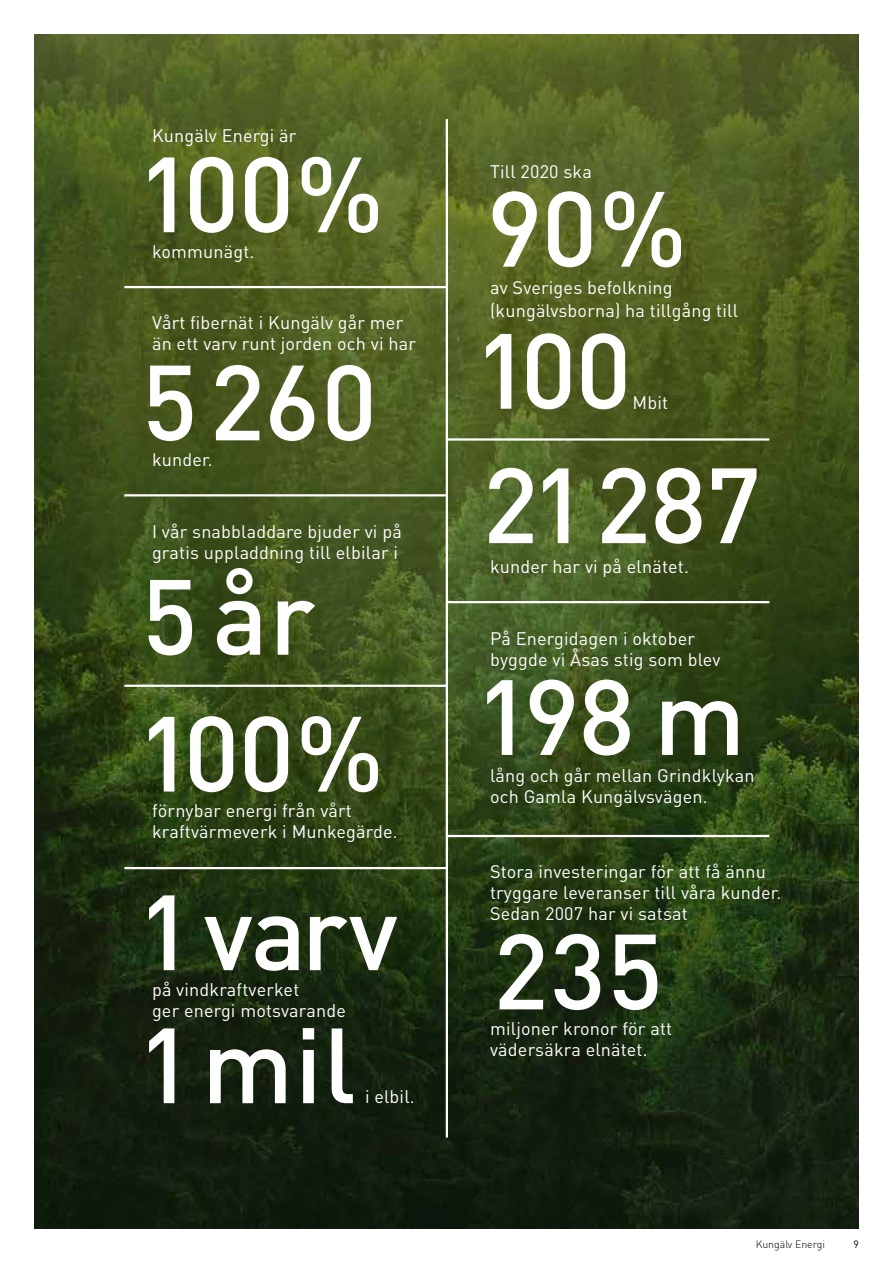
<style>
.page{position:relative;width:893px;height:1263px;background:#fff}
.page>*{position:absolute;margin:0;border:0;box-sizing:border-box;transform-origin:0 0}
.t1{font:500 105px "DIN";letter-spacing:-.01em;color:#fff}
.t2{font:18px/21px "DIN";letter-spacing:.01em;color:#fff}
.t3{font:300 10.5px "DIN";color:#000}
.t4{font:10.5px "DIN";color:#000}
</style>
<div class="page">
<img style="left:34px;top:34px;width:824px;height:1195px">
<hr style="left:124px;top:286px;width:324px;height:2px;background:#fff">
<hr style="left:446px;top:438px;width:323px;height:3px;background:#fff">
<hr style="left:446px;top:601px;width:323px;height:2px;background:#fff">
<hr style="left:446px;top:835px;width:323px;height:2px;background:#fff">
<hr style="left:124px;top:685px;width:324px;height:2px;background:#fff">
<hr style="left:124px;top:494px;width:324px;height:2px;background:#fff">
<hr style="left:124px;top:867px;width:324px;height:2px;background:#fff">
<hr style="left:446px;top:119px;width:2px;height:1018px;background:#fff">
<p class="t2" style="left:152px;top:125px;width:146px">Kungälv Energi är</p>
<h1 class="t1" style="left:137px;top:127px;width:248px">100%</h1>
<p class="t2" style="left:152px;top:240px;width:104px">kommunägt.</p>
<p class="t2" style="left:152px;top:312px;width:265px">Vårt fibernät i Kungälv går mer än ett varv runt jorden och vi har</p>
<h1 class="t1" style="left:142px;top:335px;width:237px">5260</h1>
<p class="t2" style="left:152px;top:449px;width:62px">kunder.</p>
<p class="t2" style="left:152px;top:520px;width:251px">I vår snabbladdare bjuder vi på gratis uppladdning till elbilar i</p>
<h1 class="t1" style="left:142px;top:550px;width:175px">5 år</h1>
<h1 class="t1" style="left:137px;top:686px;width:248px">100%</h1>
<p class="t2" style="left:152px;top:800px;width:247px">förnybar energi från vårt kraftvärmeverk i Munkegärde.</p>
<h1 class="t1" style="left:137px;top:865px;width:262px">1 varv</h1>
<p class="t2" style="left:152px;top:979px;width:195px">på vindkraftverket<br>ger energi motsvarande</p>
<h1 class="t1" style="left:137px;top:998px;width:220px">1 mil</h1>
<p class="t2" style="left:365px;top:1086px;width:51px">i elbil.</p>
<p class="t2" style="left:490px;top:160px;width:103px">Till 2020 ska</p>
<h1 class="t1" style="left:487px;top:162px;width:202px">90%</h1>
<p class="t2" style="left:490px;top:276px;width:249px;line-height:22.5px">av Sveriges befolkning (kungälvsborna) ha tillgång till</p>
<h1 class="t1" style="left:474px;top:304px;width:159px">100</h1>
<p class="t2" style="left:633px;top:391px;width:37px">Mbit</p>
<h1 class="t1" style="left:483px;top:438px;width:280px">21 287</h1>
<p class="t2" style="left:490px;top:556px;width:200px">kunder har vi på elnätet.</p>
<p class="t2" style="left:490px;top:628px;width:232px">På Energidagen i oktober byggde vi Åsas stig som blev</p>
<h1 class="t1" style="left:475px;top:650px;width:272px">198 m</h1>
<p class="t2" style="left:490px;top:765px;width:266px">lång och går mellan Grindklykan och Gamla Kungälvsvägen.</p>
<p class="t2" style="left:490px;top:861px;width:293px">Stora investeringar för att få ännu tryggare leveranser till våra kunder.<br>Sedan 2007 har vi satsat</p>
<h1 class="t1" style="left:493px;top:904px;width:171px">235</h1>
<p class="t2" style="left:490px;top:1018px;width:184px">miljoner kronor för att vädersäkra elnätet.</p>
<p class="t3" style="left:756px;top:1238px;width:71px">Kungälv Energi</p>
<p class="t4" style="left:853px;top:1238px;width:7px">9</p>
</div>
